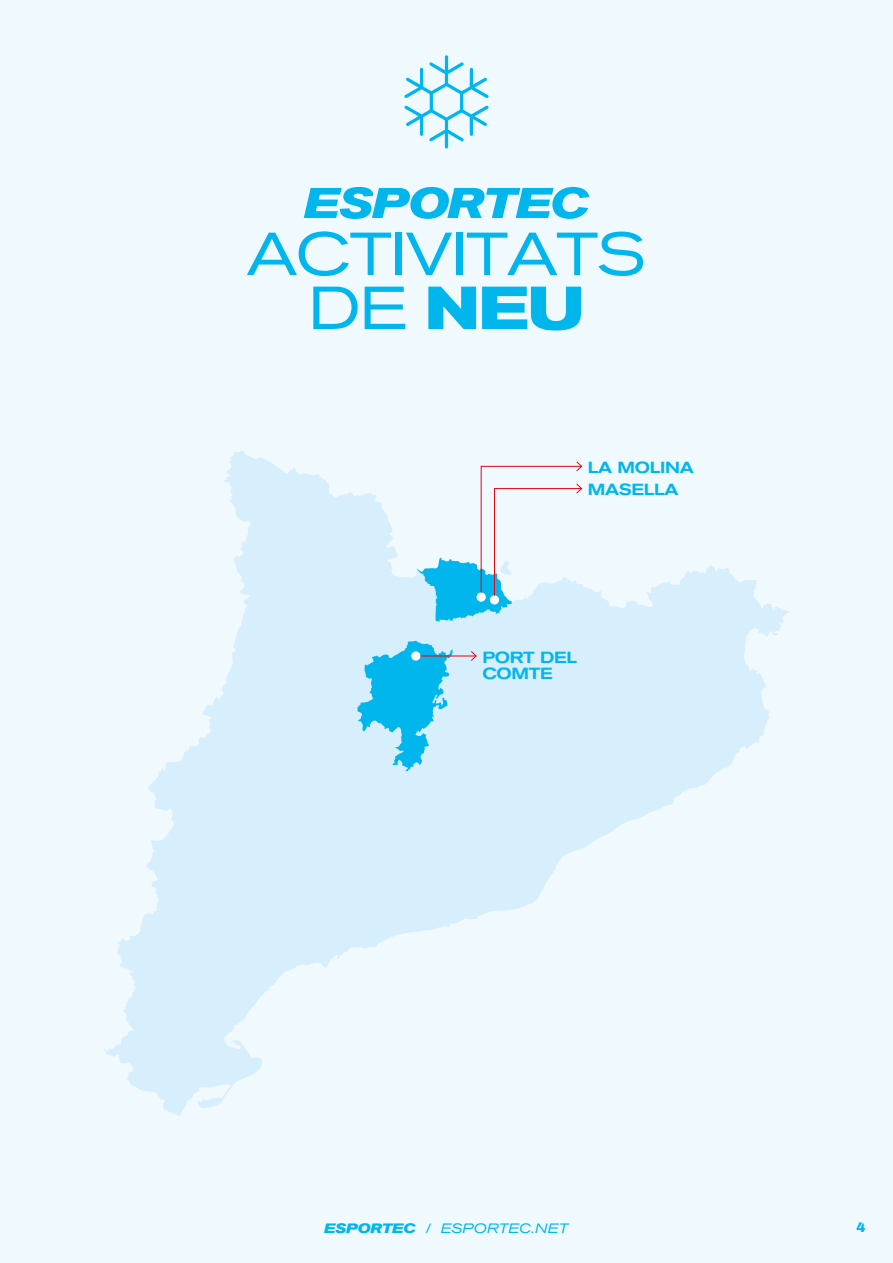
<style>
.page{position:relative;width:893px;height:1263px;background:#eff9fe}
.page>*{position:absolute;margin:0;border:0;box-sizing:border-box;transform-origin:0 0}
.t1{font:expanded 60px/54px "Akzidenz Grotesk BQ";letter-spacing:-.02em;color:#00b6ed;text-align:center}
.t2{font:500 expanded 16.05px/16px "Akzidenz Grotesk BQ";letter-spacing:-.02em;color:#00b6ed}
.t3{font:italic expanded 13.5px "Akzidenz Grotesk BQ";letter-spacing:.015em;color:#00b6ed}
.t4{font:900 13.5px "Archivo";color:#00b6ed}
.s1{font-weight:700}
.s2{font-style:normal}
</style>
<div class="page">
<svg style="left:104px;top:451px;width:685px;height:665px"></svg>
<svg style="left:357px;top:640px;width:96px;height:131px;background:#68d0f4"></svg>
<svg style="left:286px;top:474px;width:107px;height:151px;background:#d9effd"></svg>
<div style="left:411px;top:651px;width:9px;height:10px;background:#fff;border-radius:50%"></div>
<div style="left:354px;top:507px;width:9px;height:9px;background:#d7eefd;border-radius:50%"></div>
<div style="left:337px;top:557px;width:9px;height:10px;background:#d7eefd;border-radius:50%"></div>
<hr style="left:420px;top:656px;width:56px;height:1px;background:#e30613">
<svg style="left:470px;top:651px;width:7px;height:10px"></svg>
<svg style="left:417px;top:461px;width:165px;height:160px"></svg>
<svg style="left:404px;top:55px;width:85px;height:93px"></svg>
<svg style="left:304px;top:187px;width:285px;height:32px"></svg>
<h1 class="t1" style="left:247px;top:227px;width:401px">ACTIVITATS<br>DE <span class="s1">NEU</span></h1>
<p class="t2" style="left:588px;top:456px;width:108px;line-height:22.2px">LA MOLINA<br>MASELLA</p>
<p class="t2" style="left:482px;top:649px;width:96px">PORT DEL<br>COMTE</p>
<p class="t3" style="left:324px;top:1220px;width:246px"><span class="s1">ESPORTEC</span> <span class="s2">/</span> ESPORTEC.NET</p>
<p class="t4" style="left:857px;top:1219px;width:11px">4</p>
</div>
